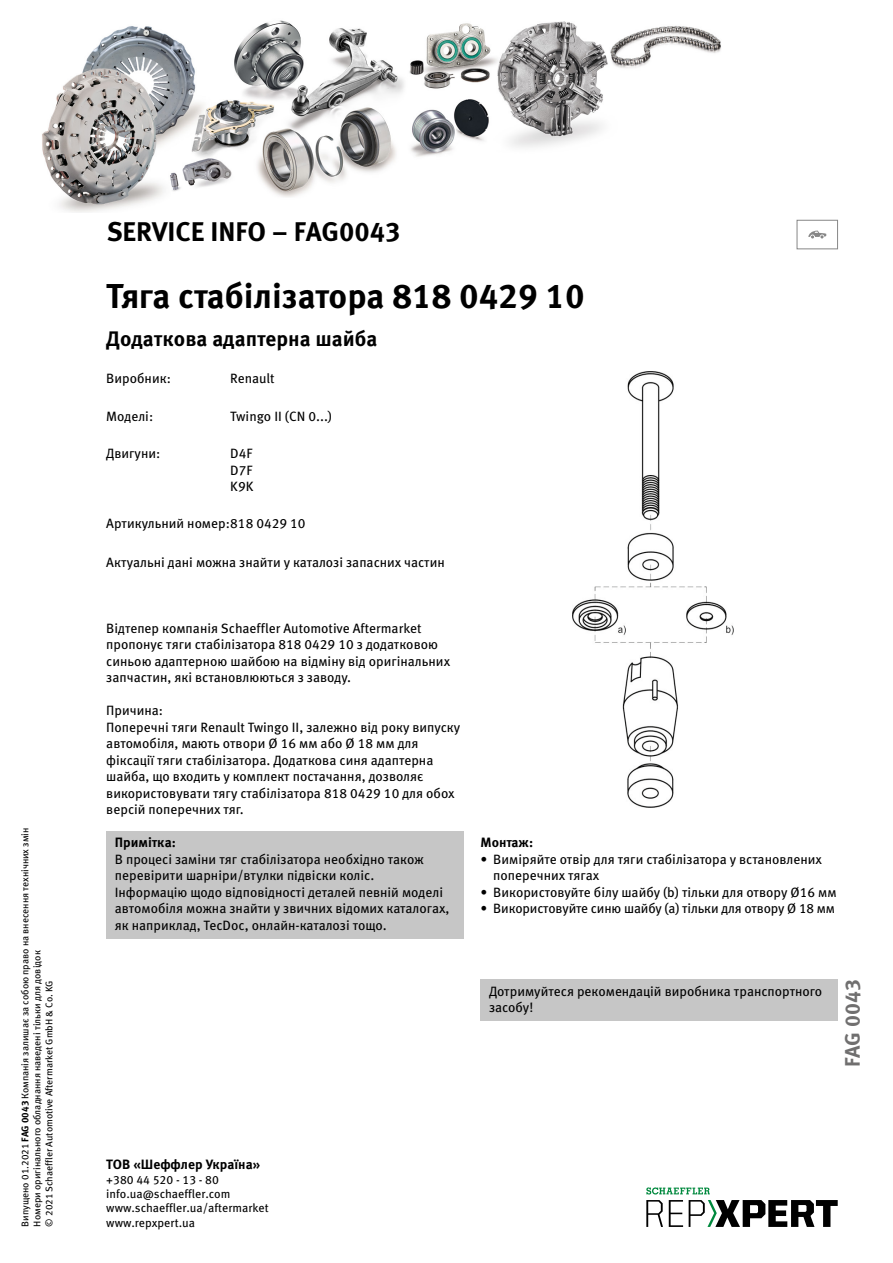
<style>
.page{position:relative;width:893px;height:1263px;background:#fff}
.page>*{position:absolute;margin:0;border:0;box-sizing:border-box;transform-origin:0 0}
.t1{font:700 34.5px "Meta Pro";color:#000}
.t2{font:700 27px "Meta Pro";color:#000}
.t3{font:700 21px "Meta Pro";color:#000}
.t4{font:700 21px "Meta Pro";color:#706f6f}
.t5{font:13.5px/16.5px "Meta Pro";color:#000}
.t6{font:700 13.5px "Meta Pro";color:#000}
.t7{font:12px/14.4px "Meta Pro";color:#000}
.t8{font:9.75px/12px "Meta Pro";color:#000}
.s1{font-weight:700}
</style>
<div class="page">
<div style="left:106px;top:831px;width:357px;height:24px;background:#c6c6c6"></div>
<div style="left:106px;top:845px;width:357px;height:43px;background:#c6c6c6"></div>
<div style="left:106px;top:878px;width:357px;height:59px;background:#c6c6c6"></div>
<img style="left:572px;top:372px;width:162px;height:436px">
<div style="left:480px;top:980px;width:358px;height:41px;background:#c6c6c6"></div>
<div style="left:797px;top:220px;width:41px;height:29px;border:1px solid #878787"></div>
<svg style="left:808px;top:231px;width:18px;height:7px"></svg>
<img style="left:42px;top:20px;width:679px;height:192px">
<svg style="left:646px;top:1200px;width:17px;height:27px"></svg>
<svg style="left:669px;top:1200px;width:14px;height:27px"></svg>
<svg style="left:689px;top:1200px;width:149px;height:27px"></svg>
<svg style="left:646px;top:1187px;width:64px;height:7px"></svg>
<p class="t8" style="left:19px;top:1226px;width:400px;rotate:-90deg">Випущено 01.2021 <span class="s1">FAG 0043</span> Компанія залишає за собою право на внесення технічних змін<br>Номери оригінального обладнання наведені тільки для довідок<br>© 2021 Schaeffler Automotive Aftermarket GmbH &amp; Co. KG</p>
<h2 class="t2" style="left:107px;top:210px;width:295px">SERVICE INFO – FAG0043</h2>
<h1 class="t1" style="left:106px;top:269px;width:480px">Тяга стабілізатора 818 0429 10</h1>
<h3 class="t3" style="left:106px;top:323px;width:273px">Додаткова адаптерна шайба</h3>
<p class="t5" style="left:106px;top:369px;width:66px">Виробник:</p>
<p class="t5" style="left:230px;top:369px;width:46px">Renault</p>
<p class="t5" style="left:106px;top:407px;width:48px">Моделі:</p>
<p class="t5" style="left:230px;top:407px;width:103px">Twingo II (CN 0...)</p>
<p class="t5" style="left:106px;top:444px;width:56px">Двигуни:</p>
<p class="t5" style="left:230px;top:444px;width:25px;text-align:justify">D4F D7F K9K</p>
<p class="t5" style="left:106px;top:514px;width:201px">Артикульний номер:818 0429 10</p>
<p class="t5" style="left:106px;top:553px;width:340px">Актуальні дані можна знайти у каталозі запасних частин</p>
<p class="t5" style="left:106px;top:619px;width:345px">Відтепер компанія Schaeffler Automotive Aftermarket пропонує тяги стабілізатора 818 0429 10 з додатковою синьою адаптерною шайбою на відміну від оригінальних запчастин, які встановлюються з заводу.</p>
<p class="t5" style="left:106px;top:701px;width:355px">Причина:<br>Поперечні тяги Renault Twingo II, залежно від року випуску автомобіля, мають отвори Ø 16 мм або Ø 18 мм для фіксації тяги стабілізатора. Додаткова синя адаптерна шайба, що входить у комплект постачання, дозволяє використовувати тягу стабілізатора 818 0429 10 для обох версій поперечних тяг.</p>
<p class="t6" style="left:115px;top:832px;width:63px">Примітка:</p>
<p class="t5" style="left:115px;top:850px;width:336px">В процесі заміни тяг стабілізатора необхідно також перевірити шарніри/втулки підвіски коліс.<br>Інформацію щодо відповідності деталей певній моделі автомобіля можна знайти у звичних відомих каталогах, як наприклад, TecDoc, онлайн-каталозі тощо.</p>
<p class="t6" style="left:480px;top:832px;width:54px">Монтаж:</p>
<p class="t5" style="left:493px;top:850px;width:330px;text-indent:-13px">• Виміряйте отвір для тяги стабілізатора у встановлених поперечних тягах</p>
<p class="t5" style="left:480px;top:883px;width:358px">• Використовуйте білу шайбу (b) тільки для отвору Ø16 мм</p>
<p class="t5" style="left:480px;top:899px;width:356px">• Використовуйте синю шайбу (а) тільки для отвору Ø 18 мм</p>
<p class="t5" style="left:489px;top:982px;width:335px">Дотримуйтеся рекомендацій виробника транспортного засобу!</p>
<h3 class="t4" style="left:836px;top:1067px;width:89px;rotate:-90deg">FAG 0043</h3>
<p class="t6" style="left:106px;top:1154px;width:155px">ТОВ «Шеффлер Україна»</p>
<p class="t7" style="left:106px;top:1171px;width:164px">+380 44 520 - 13 - 80 info.ua@schaeffler.com www.schaeffler.ua/aftermarket www.repxpert.ua</p>
</div>
